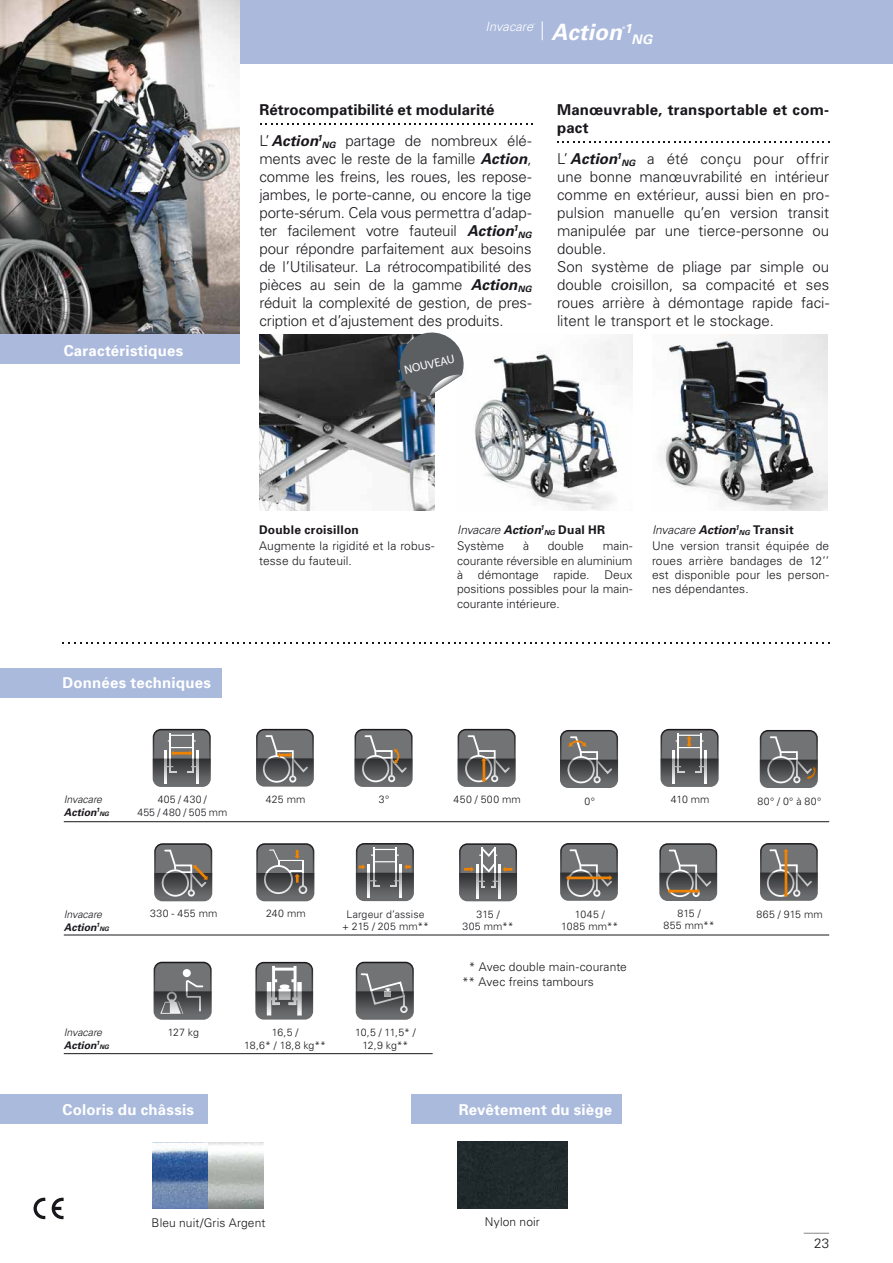
<style>
.page{position:relative;width:893px;height:1263px;background:#fff}
.page>*{position:absolute;margin:0;border:0;box-sizing:border-box;transform-origin:0 0}
.t1{font:italic 700 22.5px "Univers";letter-spacing:.005em;color:#fff}
.t2{font:300 15px/18px "Univers";color:#1a171c;text-align:justify}
.t3{font:700 15px/18px "Univers";letter-spacing:.01em;color:#1a171c}
.t4{font:700 15px "Univers";letter-spacing:.015em;color:#fff}
.t5{font:300 13.5px "Univers";color:#1a171c}
.t6{font:italic 700 13.05px/11.2px "Univers";color:#fff}
.t7{font:italic 300 12.75px "Univers";color:#fff}
.t8{font:300 12px/14.4px "Univers";letter-spacing:.01em;color:#1a171c}
.t9{font:italic 300 12px/16.5px "Univers";letter-spacing:-.01em;color:#1a171c}
.t10{font:700 12px "Univers";letter-spacing:.02em;color:#1a171c}
.t11{font:12px "Myriad Pro";color:#fff}
.t12{font:300 10.5px/12.6px "Univers";letter-spacing:.01em;color:#1a171c;text-align:center}
.t13{font:italic 300 10.5px/12.6px "Univers";letter-spacing:-.005em;color:#1a171c}
.t14{font:italic 700 8.7px "Univers";color:#1a171c}
.t15{font:italic 700 6.15px "Univers";color:#1a171c}
.t16{font:italic 700 3.45px "Univers";color:#fff}
.t17{font:italic 300 2.25px "Univers";color:#fff}
.s1{font-weight:300}
.s2{font-style:italic}
.s3{font-weight:700;font-style:italic}
.s4{font-weight:700}
.s5{font-weight:700;font-style:normal}
.s6{font-style:normal}
</style>
<div class="page">
<div style="left:227px;top:0;width:666px;height:64px;background:#aab9dc"></div>
<img style="left:0;top:0;width:239px;height:334px">
<img style="left:474px;top:335px;width:158px;height:175px">
<img style="left:259px;top:335px;width:175px;height:175px">
<div style="left:0;top:668px;width:221px;height:29px;background:#aabadc"></div>
<svg style="left:256px;top:729px;width:58px;height:58px;background:#717071"></svg>
<svg style="left:458px;top:729px;width:58px;height:58px;background:#727170"></svg>
<svg style="left:660px;top:729px;width:59px;height:58px;background:#767676"></svg>
<svg style="left:256px;top:843px;width:58px;height:58px;background:#717070"></svg>
<svg style="left:154px;top:843px;width:58px;height:58px;background:#727170"></svg>
<svg style="left:356px;top:843px;width:58px;height:58px;background:#747374"></svg>
<svg style="left:760px;top:843px;width:58px;height:58px;background:#74716d"></svg>
<svg style="left:560px;top:843px;width:58px;height:58px;background:#75726f"></svg>
<svg style="left:459px;top:843px;width:58px;height:58px;background:#767574"></svg>
<svg style="left:255px;top:962px;width:58px;height:57px;background:#818284"></svg>
<svg style="left:154px;top:962px;width:58px;height:58px;background:#707172"></svg>
<svg style="left:355px;top:729px;width:58px;height:58px;background:#717171"></svg>
<svg style="left:560px;top:730px;width:58px;height:58px;background:#706f6f"></svg>
<svg style="left:356px;top:962px;width:58px;height:58px;background:#6d6e70"></svg>
<svg style="left:153px;top:729px;width:58px;height:58px;background:#757474"></svg>
<svg style="left:659px;top:843px;width:58px;height:58px;background:#72706f"></svg>
<svg style="left:760px;top:730px;width:58px;height:58px;background:#707071"></svg>
<svg style="left:62px;top:642px;width:767px;height:1px"></svg>
<svg style="left:260px;top:123px;width:273px;height:1px"></svg>
<svg style="left:557px;top:141px;width:272px;height:2px"></svg>
<div style="left:0;top:334px;width:240px;height:30px;background:#aab9dc"></div>
<svg style="left:52px;top:1198px;width:12px;height:21px"></svg>
<svg style="left:34px;top:1198px;width:11px;height:21px"></svg>
<svg style="left:542px;top:21px;width:1px;height:19px"></svg>
<img style="left:662px;top:335px;width:165px;height:175px">
<hr style="left:64px;top:821px;width:765px;height:1px;background:#1a171c">
<div style="left:0;top:1094px;width:207px;height:30px;background:#aabadc"></div>
<div style="left:411px;top:1094px;width:210px;height:30px;background:#aabadc"></div>
<div style="left:457px;top:1142px;width:110px;height:66px;background:#212b2d"></div>
<img style="left:207px;top:1142px;width:56px;height:66px">
<img style="left:152px;top:1142px;width:55px;height:66px">
<hr style="left:64px;top:935px;width:765px;height:1px;background:#1a171c">
<hr style="left:64px;top:1053px;width:369px;height:1px;background:#1a171c">
<svg style="left:397px;top:332px;width:67px;height:64px"></svg>
<svg style="left:804px;top:1233px;width:25px;height:1px"></svg>
<p class="t4" style="left:64px;top:341px;width:121px">Caractéristiques</p>
<p class="t7" style="left:486px;top:19px;width:49px">Invacare</p>
<p class="t17" style="left:533px;top:23px;width:3px">®</p>
<h1 class="t1" style="left:551px;top:19px;width:72px">Action</h1>
<p class="t16" style="left:622px;top:26px;width:4px">®</p>
<p class="t6" style="left:631px;top:22px;width:22px;text-indent:-7px">1<br>NG</p>
<p class="t3" style="left:259px;top:94px;width:274px;line-height:30.8px">Rétrocompatibilité et modularité<br><span class="s1">L’</span><span class="s2">Action</span><sup>1</sup><sub>NG</sub> <span class="s1">partage de nombreux élé-</span></p>
<p class="t2" style="left:259px;top:149px;width:274px">ments avec le reste de la famille <span class="s3">Action</span>, comme les freins, les roues, les repose&shy;jambes, le porte-canne, ou encore la tige porte-sérum. Cela vous permettra d’adap&shy;ter facilement votre fauteuil <span class="s3">Action</span><sup>1</sup></p>
<p class="t14" style="left:518px;top:230px;width:15px">NG</p>
<p class="t2" style="left:259px;top:239px;width:274px">pour répondre parfaitement aux besoins de l’Utilisateur. La rétrocompatibilité des pièces au sein de la gamme <span class="s3">Action</span><sub>NG </sub>réduit la complexité de gestion, de pres&shy;cription et d’ajustement des produits.</p>
<p class="t11" style="left:403px;top:363px;width:53px;rotate:-13deg">NOUVEAU</p>
<p class="t3" style="left:557px;top:101px;width:274px">Manœuvrable, transportable et com&shy;pact</p>
<p class="t2" style="left:557px;top:149px;width:274px;text-align:left">L’ <span class="s3">Action</span><sup>1</sup><sub>NG</sub> a été conçu pour offrir une bonne manœuvrabilité en intérieur comme en extérieur, aussi bien en pro&shy;pulsion manuelle qu’en version transit manipulée par une tierce-personne ou double.<br>Son système de pliage par simple ou double croisillon, sa compacité et ses roues arrière à démontage rapide faci&shy;litent le transport et le stockage.</p>
<p class="t4" style="left:63px;top:673px;width:150px">Données techniques</p>
<p class="t10" style="left:259px;top:522px;width:101px">Double croisillon</p>
<p class="t8" style="left:259px;top:538px;width:177px">Augmente la rigidité et la robus&shy;tesse du fauteuil.</p>
<p class="t9" style="left:457px;top:521px;width:150px">Invacare <span class="s4">Action</span><sup>1</sup><sub>NG</sub> <span class="s5">Dual HR<br></span><span class="s6">Système</span></p>
<p class="t8" style="left:457px;top:538px;width:177px;text-align:justify;text-indent:146px">main&shy;courante réversible en aluminium à démontage rapide. Deux positions possibles pour la main&shy;courante intérieure.</p>
<p class="t8" style="left:523px;top:538px;width:7px">à</p>
<p class="t8" style="left:548px;top:538px;width:38px">double</p>
<p class="t8" style="left:652px;top:521px;width:179px;line-height:16.5px"><span class="s2">Invacare</span> <span class="s3">Action</span><sup>1</sup><sub>NG</sub> <span class="s4">Transit<br></span>Une version transit équipée de</p>
<p class="t8" style="left:652px;top:553px;width:179px;text-align:justify">roues arrière bandages de 12’’ est disponible pour les person&shy;nes dépendantes.</p>
<p class="t13" style="left:64px;top:793px;width:40px">Invacare<br><span class="s4">Action</span><sup>1</sup></p>
<p class="t15" style="left:99px;top:810px;width:11px">NG</p>
<p class="t12" style="left:137px;top:793px;width:92px">405 / 430 /<br>455 / 480 / 505 mm</p>
<p class="t12" style="left:266px;top:793px;width:41px">425 mm</p>
<p class="t12" style="left:454px;top:793px;width:69px">450 / 500 mm</p>
<p class="t12" style="left:671px;top:793px;width:40px">410 mm</p>
<p class="t12" style="left:379px;top:793px;width:12px">3°</p>
<p class="t12" style="left:584px;top:794px;width:12px">0°</p>
<p class="t12" style="left:757px;top:794px;width:65px">80° / 0° à 80°</p>
<p class="t13" style="left:64px;top:908px;width:40px">Invacare<br><span class="s4">Action</span><sup>1</sup></p>
<p class="t15" style="left:99px;top:925px;width:11px">NG</p>
<p class="t12" style="left:663px;top:906px;width:53px">815 /<br>855 mm**</p>
<p class="t12" style="left:150px;top:907px;width:69px">330 - 455 mm</p>
<p class="t12" style="left:266px;top:907px;width:41px">240 mm</p>
<p class="t12" style="left:342px;top:907px;width:88px">Largeur d’assise + 215 / 205 mm**</p>
<p class="t12" style="left:575px;top:907px;width:31px">1045 /</p>
<p class="t12" style="left:757px;top:907px;width:68px">865 / 915 mm</p>
<p class="t12" style="left:462px;top:907px;width:53px">315 /<br>305 mm**</p>
<p class="t12" style="left:561px;top:920px;width:59px">1085 mm**</p>
<p class="t8" style="left:462px;top:959px;width:166px;text-indent:7px">* Avec double main-courante ** Avec freins tambours</p>
<p class="t13" style="left:64px;top:1026px;width:40px">Invacare<br><span class="s4">Action</span><sup>1</sup></p>
<p class="t15" style="left:99px;top:1043px;width:11px">NG</p>
<p class="t12" style="left:168px;top:1026px;width:33px">127 kg</p>
<p class="t12" style="left:244px;top:1026px;width:83px">16,5 /<br>18,6* / 18,8 kg**</p>
<p class="t12" style="left:355px;top:1026px;width:62px">10,5 / 11,5* /<br>12,9 kg**</p>
<p class="t4" style="left:63px;top:1100px;width:133px">Coloris du châssis</p>
<p class="t4" style="left:459px;top:1100px;width:155px">Revêtement du siège</p>
<p class="t8" style="left:152px;top:1215px;width:115px">Bleu nuit/Gris Argent</p>
<p class="t8" style="left:485px;top:1214px;width:57px">Nylon noir</p>
<p class="t5" style="left:814px;top:1235px;width:17px">23</p>
</div>
